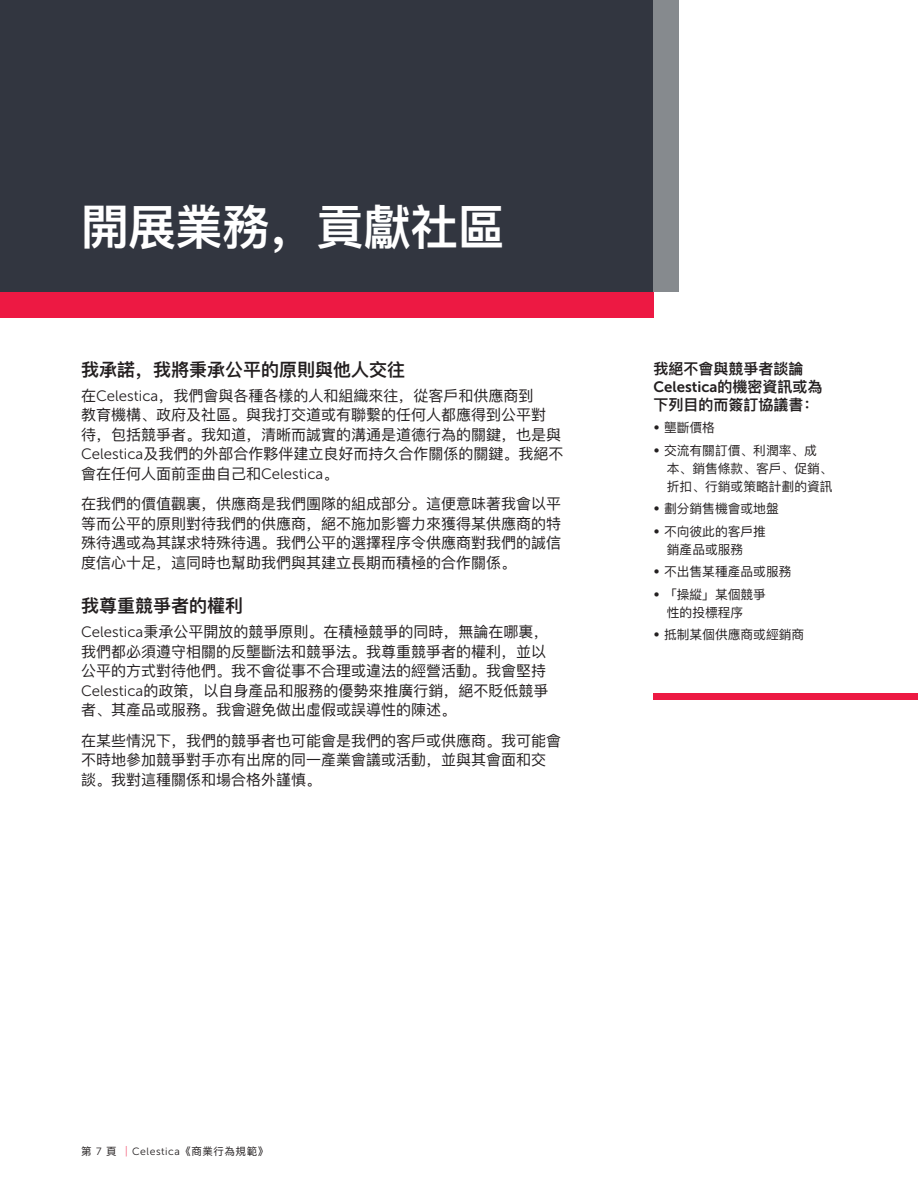
<style>
.page{position:relative;width:918px;height:1188px;background:#fff}
.page>*{position:absolute;margin:0;border:0;box-sizing:border-box;transform-origin:0 0}
.section_main_headi{font:600 48px "Ping Fang SC";letter-spacing:-.02em;color:#fff}
.body_heads{font:600 18px "Ping Fang SC";color:#231f20}
.body{font:15px/19.5px "Ping Fang SC";color:#231f20}
.sidebar_head{font:600 15px/18px "Ping Fang SC";color:#231f20}
.sidebar_bullets{font:12.75px/18px "Ping Fang SC";color:#231f20}
.t1{font:10.5px "Ping Fang SC";letter-spacing:.05em;color:#231f20}
.s1{font-family:"Museo Sans 300"}
.s2{font-family:"Museo Sans 700";font-weight:400}
.s3{color:#ed1943}
</style>
<div class="page">
<div style="left:0;top:0;width:653px;height:292px;background:#323640"></div>
<div style="left:0;top:292px;width:653px;height:26px;background:#ed1943"></div>
<div style="left:653px;top:0;width:26px;height:292px;background:#868a8e"></div>
<div style="left:653px;top:693px;width:265px;height:7px;background:#ed1943"></div>
<p class="section_main_headi" style="left:81px;top:197px;width:426px">開展業務，貢獻社區</p>
<p class="body_heads" style="left:81px;top:358px;width:325px">我承諾，我將秉承公平的原則與他人交往</p>
<p class="body" style="left:81px;top:386px;width:484px">在<span class="s1">Celestica</span>，我們會與各種各樣的人和組織來往，從客戶和供應商到<br>教育機構、政府及社區。與我打交道或有聯繫的任何人都應得到公平對待，包括競爭者。我知道，清晰而誠實的溝通是道德行為的關鍵，也是與<span class="s1">Celestica</span>及我們的外部合作夥伴建立良好而持久合作關係的關鍵。我絕不會在任何人面前歪曲自己和<span class="s1">Celestica</span>。</p>
<p class="body" style="left:81px;top:494px;width:481px;text-align:justify">在我們的價值觀裏，供應商是我們團隊的組成部分。這便意味著我會以平等而公平的原則對待我們的供應商，絕不施加影響力來獲得某供應商的特殊待遇或為其謀求特殊待遇。我們公平的選擇程序令供應商對我們的誠信度信心十足，這同時也幫助我們與其建立長期而積極的合作關係。</p>
<p class="body_heads" style="left:81px;top:595px;width:163px">我尊重競爭者的權利</p>
<p class="body" style="left:81px;top:622px;width:469px"><span class="s1">Celestica</span>秉承公平開放的競爭原則。在積極競爭的同時，無論在哪裏，我們都必須遵守相關的反壟斷法和競爭法。我尊重競爭者的權利，並以公平的方式對待他們。我不會從事不合理或違法的經營活動。我會堅持<span class="s1">Celestica</span>的政策，以自身產品和服務的優勢來推廣行銷，絕不貶低競爭者、其產品或服務。我會避免做出虛假或誤導性的陳述。</p>
<p class="body" style="left:81px;top:730px;width:481px">在某些情況下，我們的競爭者也可能會是我們的客戶或供應商。我可能會不時地參加競爭對手亦有出席的同一產業會議或活動，並與其會面和交談。我對這種關係和場合格外謹慎。</p>
<p class="sidebar_head" style="left:653px;top:359px;width:171px">我絕不會與競爭者談論<br><span class="s2">Celestica</span>的機密資訊或為下列目的而簽訂協議書：</p>
<p class="sidebar_bullets" style="left:653px;top:419px;width:63px">• 壟斷價格</p>
<p class="sidebar_bullets" style="left:667px;top:441px;width:167px;text-indent:-14px">• 交流有關訂價、利潤率、成本、銷售條款、客戶、促銷、折扣、行銷或策略計劃的資訊</p>
<p class="sidebar_bullets" style="left:653px;top:500px;width:127px">• 劃分銷售機會或地盤</p>
<p class="sidebar_bullets" style="left:667px;top:522px;width:101px;text-indent:-14px">• 不向彼此的客戶推銷產品或服務</p>
<p class="sidebar_bullets" style="left:653px;top:563px;width:140px">• 不出售某種產品或服務</p>
<p class="sidebar_bullets" style="left:667px;top:585px;width:101px;text-indent:-14px">• 「操縱」某個競爭性的投標程序</p>
<p class="sidebar_bullets" style="left:653px;top:626px;width:152px">• 抵制某個供應商或經銷商</p>
<p class="t1" style="left:81px;top:1145px;width:189px">第 <span class="s1">7</span> 頁 <span class="s3">│</span><span class="s1">Celestica</span>《商業行為規範》</p>
</div>
